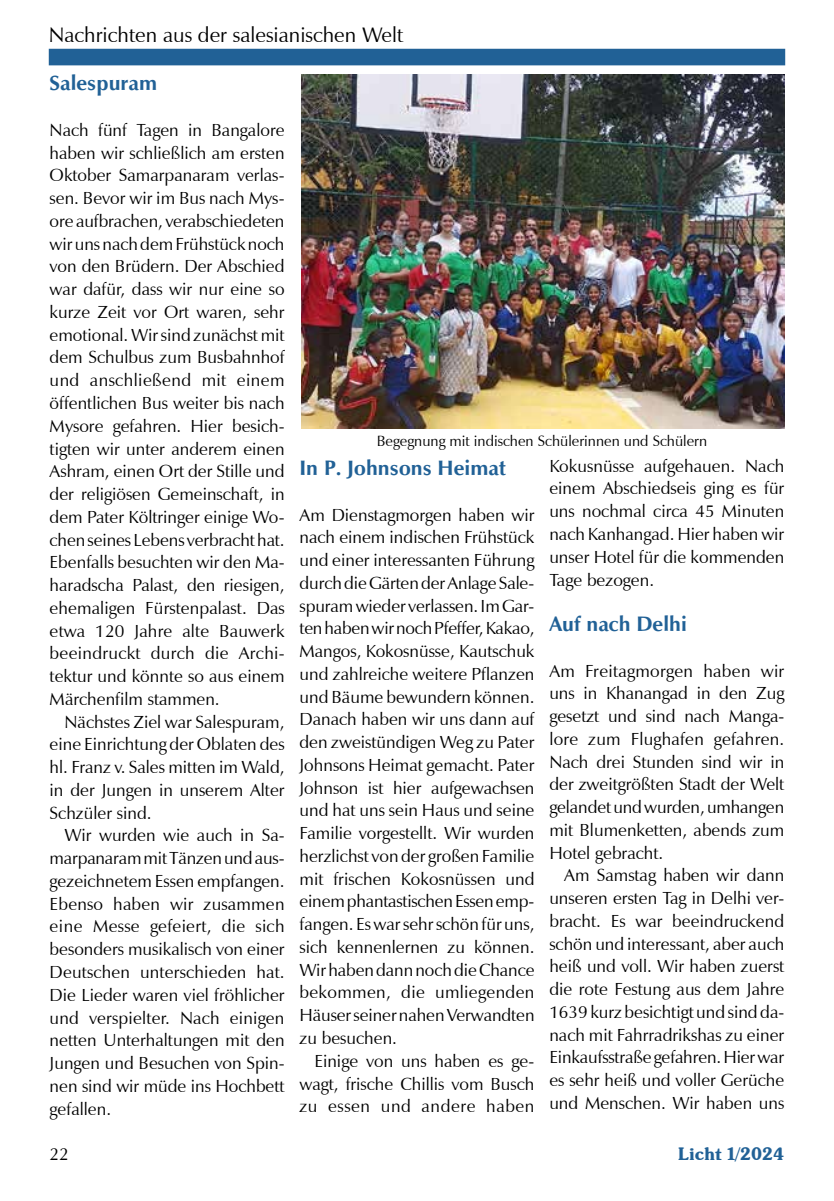
<style>
.page{position:relative;width:834px;height:1201px;background:#fff}
.page>*{position:absolute;margin:0;border:0;box-sizing:border-box;transform-origin:0 0}
.t1{font:700 21px "Zapf Humanist 601 BT";color:#216196}
.t2{font:21px "Zapf Humanist 601 BT";color:#000}
.t3{font:17.5px/22.8px "Zapf Humanist 601 BT";color:#000;text-align:justify}
.t4{font:600 17.5px "Souvenir Greek BT";color:#216196}
.t5{font:14.88px "Zapf Humanist 601 BT";color:#000}
</style>
<div class="page">
<div style="left:49px;top:49px;width:736px;height:16px;background:#216196"></div>
<img style="left:301px;top:74px;width:483px;height:355px">
<p class="t2" style="left:49px;top:22px;width:356px">Nachrichten aus der salesianischen Welt</p>
<p class="t1" style="left:50px;top:70px;width:109px">Salespuram</p>
<p class="t3" style="left:50px;top:118px;width:236px">Nach fünf Tagen in Bangalore haben wir schließlich am ersten Oktober Samarpanaram verlas&shy;sen. Bevor wir im Bus nach Mys&shy;ore aufbrachen, verabschiedeten wir uns nach dem Frühstück noch von den Brüdern. Der Abschied war dafür, dass wir nur eine so kurze Zeit vor Ort waren, sehr emotional. Wir sind zunächst mit dem Schulbus zum Busbahnhof und anschließend mit einem öffentlichen Bus weiter bis nach Mysore gefahren. Hier besich&shy;tigten wir unter anderem einen Ashram, einen Ort der Stille und der religiösen Gemeinschaft, in dem Pater Költringer einige Wo&shy;chen seines Lebens verbracht hat.<br>Ebenfalls besuchten wir den Ma&shy;haradscha Palast, den riesigen, ehemaligen Fürstenpalast. Das etwa 120 Jahre alte Bauwerk beeindruckt durch die Archi&shy;tektur und könnte so aus einem Märchenfilm stammen.</p>
<p class="t3" style="left:50px;top:710px;width:236px;text-indent:15px">Nächstes Ziel war Salespuram, eine Einrichtung der Oblaten des hl. Franz v. Sales mitten im Wald, in der Jungen in unserem Alter Schzüler sind.</p>
<p class="t3" style="left:50px;top:824px;width:236px;text-indent:15px">Wir wurden wie auch in Sa&shy;marpanaram mit Tänzen und aus&shy;gezeichnetem Essen empfangen.<br>Ebenso haben wir zusammen eine Messe gefeiert, die sich besonders musikalisch von einer Deutschen unterschieden hat.<br>Die Lieder waren viel fröhlicher und verspielter. Nach einigen netten Unterhaltungen mit den Jungen und Besuchen von Spin&shy;nen sind wir müde ins Hochbett gefallen.</p>
<p class="t5" style="left:376px;top:432px;width:332px">Begegnung mit indischen Schülerinnen und Schülern</p>
<p class="t3" style="left:549px;top:454px;width:236px">Kokusnüsse aufgehauen. Nach einem Abschiedseis ging es für uns nochmal circa 45 Minuten nach Kanhangad. Hier haben wir unser Hotel für die kommenden Tage bezogen.</p>
<p class="t1" style="left:549px;top:611px;width:139px">Auf nach Delhi</p>
<p class="t3" style="left:549px;top:659px;width:236px">Am Freitagmorgen haben wir uns in Khanangad in den Zug gesetzt und sind nach Manga&shy;lore zum Flughafen gefahren.<br>Nach drei Stunden sind wir in der zweitgrößten Stadt der Welt gelandet und wurden, umhangen mit Blumenketten, abends zum Hotel gebracht.</p>
<p class="t3" style="left:549px;top:864px;width:236px;text-indent:15px">Am Samstag haben wir dann unseren ersten Tag in Delhi ver&shy;bracht. Es war beeindruckend schön und interessant, aber auch heiß und voll. Wir haben zuerst die rote Festung aus dem Jahre 1639 kurz besichtigt und sind da&shy;nach mit Fahrradrikshas zu einer Einkaufsstraße gefahren. Hier war es sehr heiß und voller Gerüche und Menschen. Wir haben uns</p>
<p class="t1" style="left:299px;top:455px;width:208px">In P. Johnsons Heimat</p>
<p class="t3" style="left:299px;top:503px;width:236px">Am Dienstagmorgen haben wir nach einem indischen Frühstück und einer interessanten Führung durch die Gärten der Anlage Sale&shy;spuram wieder verlassen. Im Gar&shy;ten haben wir noch Pfeffer, Kakao, Mangos, Kokosnüsse, Kautschuk und zahlreiche weitere Pflanzen und Bäume bewundern können.<br>Danach haben wir uns dann auf den zweistündigen Weg zu Pater Johnsons Heimat gemacht. Pater Johnson ist hier aufgewachsen und hat uns sein Haus und seine Familie vorgestellt. Wir wurden herzlichst von der großen Familie mit frischen Kokosnüssen und einem phantastischen Essen emp&shy;fangen. Es war sehr schön für uns, sich kennenlernen zu können.<br>Wir haben dann noch die Chance bekommen, die umliegenden Häuser seiner nahen Verwandten zu besuchen.</p>
<p class="t3" style="left:299px;top:1049px;width:236px;text-indent:15px">Einige von uns haben es ge&shy;wagt, frische Chillis vom Busch zu essen und andere haben</p>
<p class="t3" style="left:50px;top:1142px;width:21px">22</p>
<p class="t4" style="left:678px;top:1143px;width:108px">Licht 1/2024</p>
</div>
